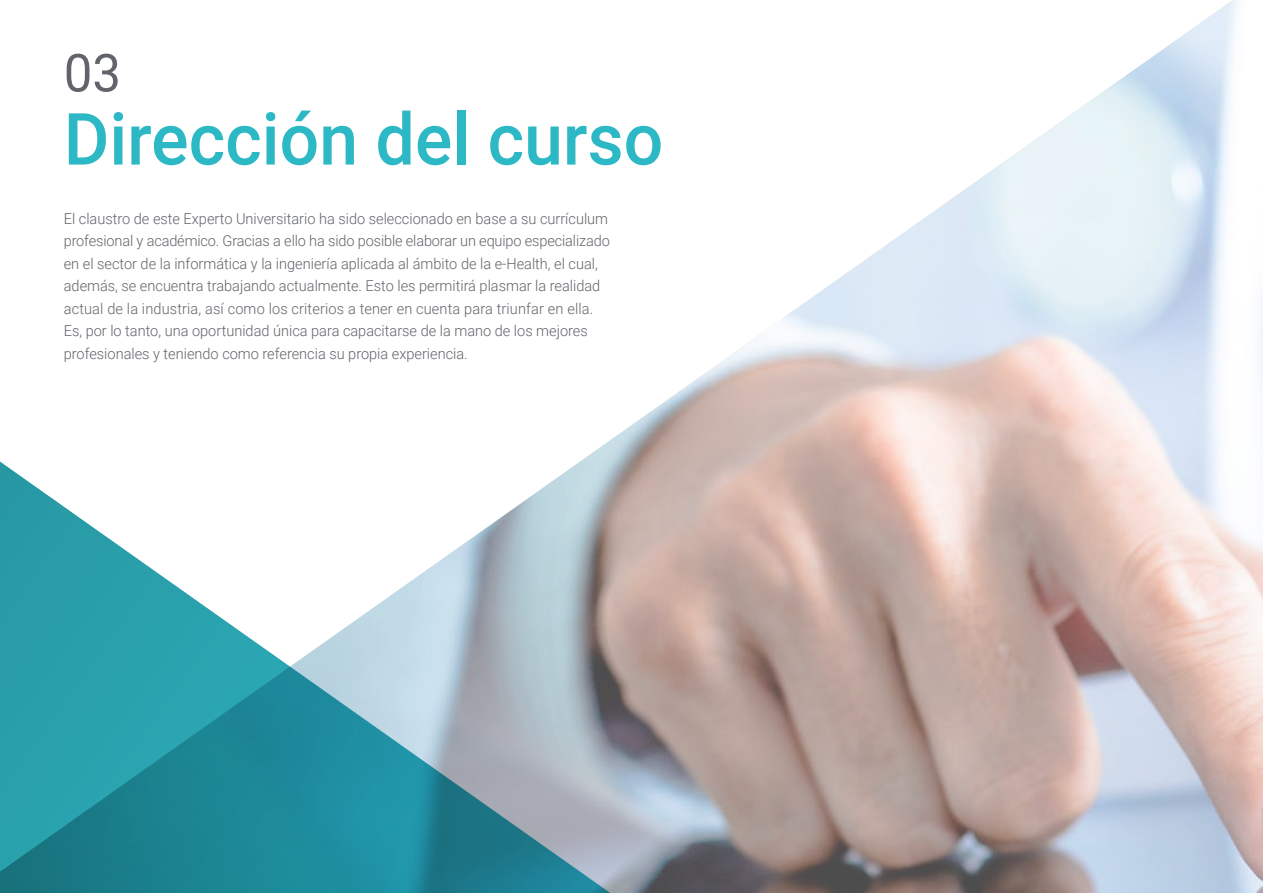
<style>
.page{position:relative;width:1263px;height:893px;background:#fff}
.page>*{position:absolute;margin:0;border:0;box-sizing:border-box;transform-origin:0 0}
.t1{font:500 72px "Roboto";color:#2db8c5}
.t2{font:52.5px "Roboto";color:#61646a}
.t3{font:300 15px/22.5px "Roboto";color:#61646a}
</style>
<div class="page">
<img style="left:602px;top:0;width:661px;height:893px">
<svg style="left:0;top:446px;width:640px;height:447px"></svg>
<h2 class="t2" style="left:64px;top:36px;width:59px">03</h2>
<h1 class="t1" style="left:64px;top:89px;width:601px">Dirección del curso</h1>
<p class="t3" style="left:64px;top:207px;width:547px">El claustro de este Experto Universitario ha sido seleccionado en base a su currículum profesional y académico. Gracias a ello ha sido posible elaborar un equipo especializado en el sector de la informática y la ingeniería aplicada al ámbito de la e-Health, el cual, además, se encuentra trabajando actualmente. Esto les permitirá plasmar la realidad actual de la industria, así como los criterios a tener en cuenta para triunfar en ella.<br>Es, por lo tanto, una oportunidad única para capacitarse de la mano de los mejores profesionales y teniendo como referencia su propia experiencia.</p>
</div>
